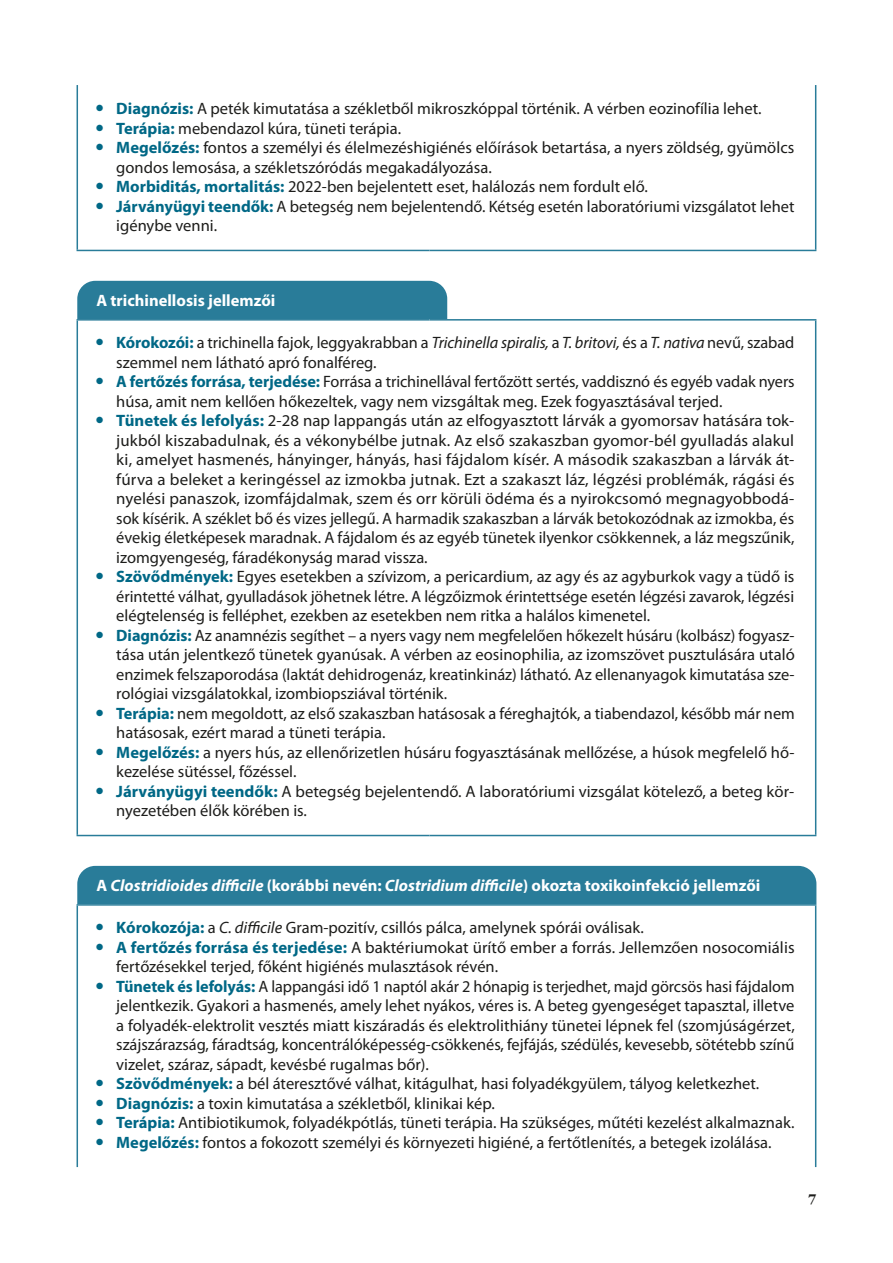
<style>
.page{position:relative;width:893px;height:1263px;background:#fff}
.page>*{position:absolute;margin:0;border:0;box-sizing:border-box;transform-origin:0 0}
.t1{font:16.5px/19.5px "Myriad Pro";color:#1d1d1b}
.t2{font:700 16.5px "Myriad Pro";color:#fff}
.t3{font:700 16.5px "Arno Pro";color:#1d1d1b}
.s1{font-weight:700;color:#006886}
.s2{font-style:italic}
</style>
<div class="page">
<hr style="left:77px;top:85px;width:1px;height:165px;background:#297c99">
<hr style="left:815px;top:85px;width:1px;height:165px;background:#297c99">
<hr style="left:77px;top:250px;width:352px;height:1px;background:#297c99">
<hr style="left:429px;top:250px;width:387px;height:1px;background:#297c99">
<hr style="left:77px;top:319px;width:352px;height:2px;background:#297c99">
<hr style="left:77px;top:321px;width:1px;height:514px;background:#297c99">
<hr style="left:429px;top:319px;width:387px;height:2px;background:#297c99">
<hr style="left:815px;top:321px;width:1px;height:514px;background:#297c99">
<hr style="left:77px;top:835px;width:352px;height:1px;background:#297c99">
<hr style="left:429px;top:835px;width:387px;height:1px;background:#297c99">
<div style="left:77px;top:281px;width:370px;height:38px;background:#297c99"></div>
<hr style="left:77px;top:904px;width:739px;height:2px;background:#297c99">
<hr style="left:77px;top:906px;width:1px;height:261px;background:#297c99">
<hr style="left:815px;top:906px;width:1px;height:261px;background:#297c99">
<div style="left:77px;top:866px;width:739px;height:38px;background:#297c99"></div>
<p class="t1" style="left:116px;top:99px;width:680px"><span class="s1">Diagnózis:</span> A peték kimutatása a székletből mikroszkóppal történik. A vérben eozinofília lehet.<br><span class="s1">Terápia:</span> mebendazol kúra, tüneti terápia.<br><span class="s1">Megelőzés:</span> fontos a személyi és élelmezéshigiénés előírások betartása, a nyers zöldség, gyümölcs gondos lemosása, a székletszóródás megakadályozása.<br><span class="s1">Morbiditás, mortalitás:</span> 2022-ben bejelentett eset, halálozás nem fordult elő.<br><span class="s1">Járványügyi teendők:</span> A betegség nem bejelentendő. Kétség esetén laboratóriumi vizsgálatot lehet igénybe venni.</p>
<p class="t2" style="left:96px;top:290px;width:180px">A trichinellosis jellemzői</p>
<p class="t1" style="left:116px;top:333px;width:680px"><span class="s1">Kórokozói:</span> a trichinella fajok, leggyakrabban a <span class="s2">Trichinella spiralis,</span> a <span class="s2">T. britovi,</span> és a <span class="s2">T. nativa</span> nevű, szabad szemmel nem látható apró fonalféreg.<br><span class="s1">A fertőzés forrása, terjedése:</span> Forrása a trichinellával fertőzött sertés, vaddisznó és egyéb vadak nyers húsa, amit nem kellően hőkezeltek, vagy nem vizsgáltak meg. Ezek fogyasztásával terjed.<br><span class="s1">Tünetek és lefolyás:</span> 2-28 nap lappangás után az elfogyasztott lárvák a gyomorsav hatására tok&shy;jukból kiszabadulnak, és a vékonybélbe jutnak. Az első szakaszban gyomor-bél gyulladás alakul ki, amelyet hasmenés, hányinger, hányás, hasi fájdalom kísér. A második szakaszban a lárvák át&shy;fúrva a beleket a keringéssel az izmokba jutnak. Ezt a szakaszt láz, légzési problémák, rágási és nyelési panaszok, izomfájdalmak, szem és orr körüli ödéma és a nyirokcsomó megnagyobbodá&shy;sok kísérik. A széklet bő és vizes jellegű. A harmadik szakaszban a lárvák betokozódnak az izmokba, és évekig életképesek maradnak. A fájdalom és az egyéb tünetek ilyenkor csökkennek, a láz megszűnik, izomgyengeség, fáradékonyság marad vissza.<br><span class="s1">Szövődmények:</span> Egyes esetekben a szívizom, a pericardium, az agy és az agyburkok vagy a tüdő is érintetté válhat, gyulladások jöhetnek létre. A légzőizmok érintettsége esetén légzési zavarok, légzési elégtelenség is felléphet, ezekben az esetekben nem ritka a halálos kimenetel.<br><span class="s1">Diagnózis:</span> Az anamnézis segíthet – a nyers vagy nem megfelelően hőkezelt húsáru (kolbász) fogyasz&shy;tása után jelentkező tünetek gyanúsak. A vérben az eosinophilia, az izomszövet pusztulására utaló enzimek felszaporodása (laktát dehidrogenáz, kreatinkináz) látható. Az ellenanyagok kimutatása sze&shy;rológiai vizsgálatokkal, izombiopsziával történik.<br><span class="s1">Terápia:</span> nem megoldott, az első szakaszban hatásosak a féreghajtók, a tiabendazol, később már nem hatásosak, ezért marad a tüneti terápia.<br><span class="s1">Megelőzés:</span> a nyers hús, az ellenőrizetlen húsáru fogyasztásának mellőzése, a húsok megfelelő hő&shy;kezelése sütéssel, főzéssel.<br><span class="s1">Járványügyi teendők:</span> A betegség bejelentendő. A laboratóriumi vizsgálat kötelező, a beteg kör&shy;nyezetében élők körében is.</p>
<p class="t2" style="left:96px;top:875px;width:665px">A <span class="s2">Clostridioides difficile</span> (korábbi nevén: <span class="s2">Clostridium difficile</span>) okozta toxikoinfekció jellemzői</p>
<p class="t1" style="left:116px;top:918px;width:680px"><span class="s1">Kórokozója:</span> a <span class="s2">C. difficile</span> Gram-pozitív, csillós pálca, amelynek spórái oválisak.<br><span class="s1">A fertőzés forrása és terjedése:</span> A baktériumokat ürítő ember a forrás. Jellemzően nosocomiális fertőzésekkel terjed, főként higiénés mulasztások révén.<br><span class="s1">Tünetek és lefolyás:</span> A lappangási idő 1 naptól akár 2 hónapig is terjedhet, majd görcsös hasi fájdalom jelentkezik. Gyakori a hasmenés, amely lehet nyákos, véres is. A beteg gyengeséget tapasztal, illetve a folyadék-elektrolit vesztés miatt kiszáradás és elektrolithiány tünetei lépnek fel (szomjúságérzet, szájszárazság, fáradtság, koncentrálóképesség-csökkenés, fejfájás, szédülés, kevesebb, sötétebb színű vizelet, száraz, sápadt, kevésbé rugalmas bőr).<br><span class="s1">Szövődmények:</span> a bél áteresztővé válhat, kitágulhat, hasi folyadékgyülem, tályog keletkezhet.<br><span class="s1">Diagnózis:</span> a toxin kimutatása a székletből, klinikai kép.<br><span class="s1">Terápia:</span> Antibiotikumok, folyadékpótlás, tüneti terápia. Ha szükséges, műtéti kezelést alkalmaznak.<br><span class="s1">Megelőzés:</span> fontos a fokozott személyi és környezeti higiéné, a fertőtlenítés, a betegek izolálása.</p>
<p class="t3" style="left:808px;top:1189px;width:10px">7</p>
</div>
